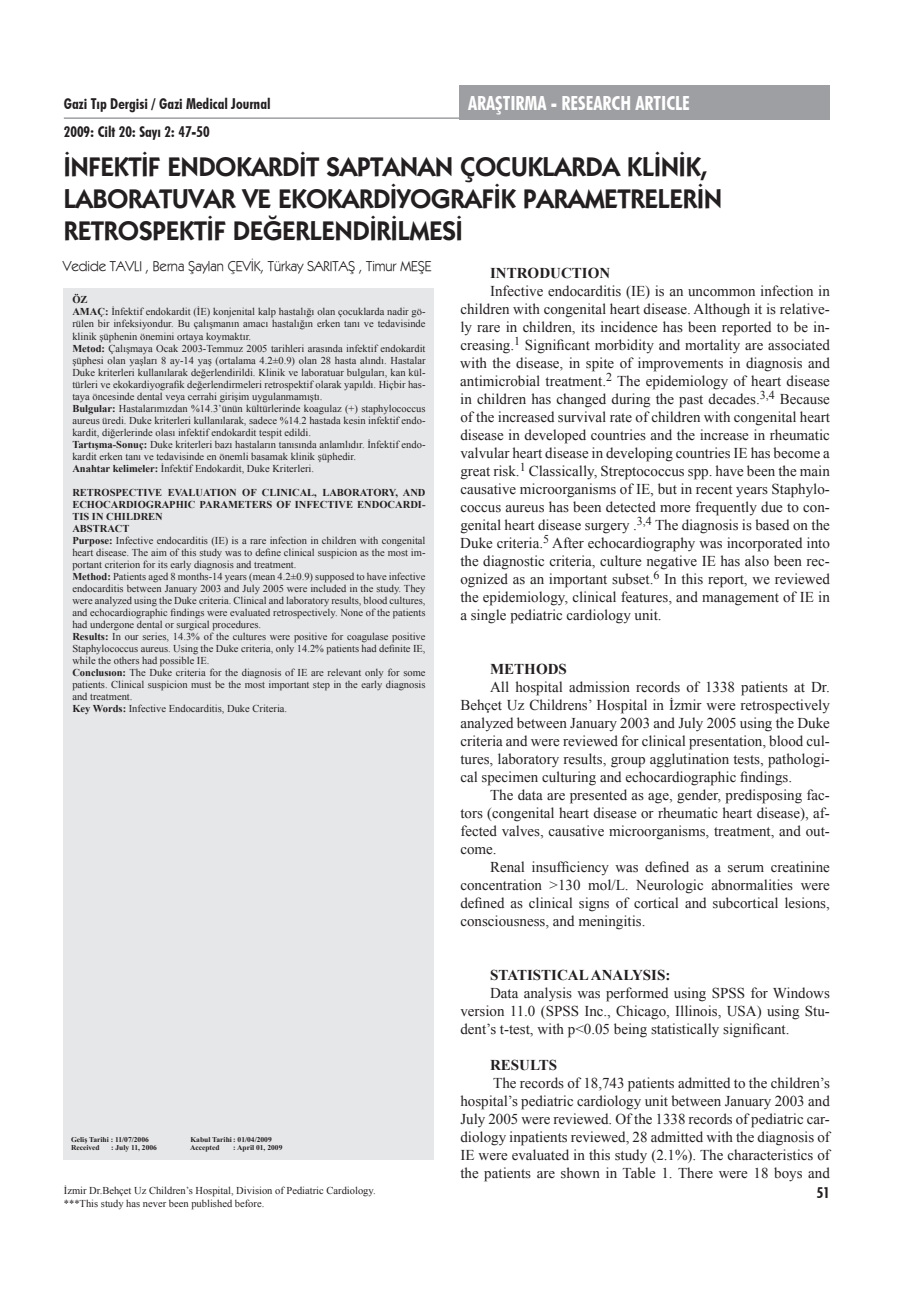
<style>
.page{position:relative;width:915px;height:1306px;background:#fff}
.page>*{position:absolute;margin:0;border:0;box-sizing:border-box;transform-origin:0 0}
.t1{font:600 27px/32.4px "Kabel IT Cby BT";color:#231f20}
.t2{font:700 condensed 19.5px "Futura BT";color:#fff}
.t3{font:15px/18px "Times New Roman";color:#231f20;text-align:justify}
.t4{font:700 condensed 15px "Futura BT";color:#231f20}
.t5{font:700 15px "Times New Roman";color:#231f20}
.t6{font:14.4px "Kabel IT Cby BT";color:#231f20}
.t7{font:10.5px/12px "Times New Roman";color:#231f20}
.t8{font:700 7.5px "Turkish Times New Roman";color:#231f20}
.s1{font-weight:700}
</style>
<div class="page">
<div style="left:64px;top:288px;width:370px;height:871px;background:#e6e7e9"></div>
<div style="left:459px;top:85px;width:370px;height:34px;background:#9d9fa2"></div>
<hr style="left:64px;top:117px;width:395px;height:2px;background:#9d9fa2">
<p class="t4" style="left:64px;top:95px;width:208px">Gazi Tıp Dergisi / Gazi Medical Journal</p>
<p class="t4" style="left:64px;top:122px;width:147px">2009: Cilt 20: Sayı 2: 47-50</p>
<h2 class="t2" style="left:468px;top:91px;width:223px">ARAŞTIRMA - RESEARCH ARTICLE</h2>
<h1 class="t1" style="left:64px;top:150px;width:659px">İNFEKTİF ENDOKARDİT SAPTANAN ÇOCUKLARDA KLİNİK,<br>LABORATUVAR VE EKOKARDİYOGRAFİK PARAMETRELERİN<br>RETROSPEKTİF DEĞERLENDİRİLMESİ</h1>
<p class="t6" style="left:63px;top:257px;width:370px">Vedide TAVLI , Berna Şaylan ÇEVİK, Türkay SARITAŞ , Timur MEŞE</p>
<p class="t7" style="left:72px;top:294px;width:354px"><span class="s1">ÖZ<br>AMAÇ:</span> İnfektif endokardit (İE) konjenital kalp hastalığı olan çocuklarda nadir gö&shy;rülen bir infeksiyondur. Bu çalışmanın amacı hastalığın erken tanı ve tedavisinde klinik şüphenin önemini ortaya koymaktır.<br><span class="s1">Metod:</span> Çalışmaya Ocak 2003-Temmuz 2005 tarihleri arasında infektif endokardit şüphesi olan yaşları 8 ay-14 yaş (ortalama 4.2±0.9) olan 28 hasta alındı. Hastalar Duke kriterleri kullanılarak değerlendirildi. Klinik ve laboratuar bulguları, kan kül&shy;türleri ve ekokardiyografik değerlendirmeleri retrospektif olarak yapıldı. Hiçbir has&shy;taya öncesinde dental veya cerrahi girişim uygulanmamıştı.<br><span class="s1">Bulgular:</span> Hastalarımızdan %14.3’ünün kültürlerinde koagulaz (+) staphylococcus aureus üredi. Duke kriterleri kullanılarak, sadece %14.2 hastada kesin infektif endo&shy;kardit, diğerlerinde olası infektif endokardit tespit edildi.<br><span class="s1">Tartışma-Sonuç:</span> Duke kriterleri bazı hastaların tanısında anlamlıdır. İnfektif endo&shy;kardit erken tanı ve tedavisinde en önemli basamak klinik şüphedir.<br><span class="s1">Anahtar kelimeler:</span> İnfektif Endokardit, Duke Kriterleri.</p>
<p class="t7" style="left:72px;top:486px;width:354px"><span class="s1">RETROSPECTIVE EVALUATION OF CLINICAL, LABORATORY, AND ECHOCARDIOGRAPHIC PARAMETERS OF INFECTIVE ENDOCARDI-TIS IN CHILDREN<br>ABSTRACT<br>Purpose:</span> Infective endocarditis (IE) is a rare infection in children with congenital heart disease. The aim of this study was to define clinical suspicion as the most im&shy;portant criterion for its early diagnosis and treatment.<br><span class="s1">Method:</span> Patients aged 8 months-14 years (mean 4.2±0.9) supposed to have infective endocarditis between January 2003 and July 2005 were included in the study. They were analyzed using the Duke criteria. Clinical and laboratory results, blood cultures, and echocardiographic findings were evaluated retrospectively. None of the patients had undergone dental or surgical procedures.<br><span class="s1">Results:</span> In our series, 14.3% of the cultures were positive for coagulase positive Staphylococcus aureus. Using the Duke criteria, only 14.2% patients had definite IE, while the others had possible IE.<br><span class="s1">Conclusıon:</span> The Duke criteria for the diagnosis of IE are relevant only for some patients. Clinical suspicion must be the most important step in the early diagnosis and treatment.<br><span class="s1">Key Words:</span> Infective Endocarditis, Duke Criteria.</p>
<p class="t8" style="left:71px;top:1135px;width:79px">Geliş Tarihi : 11/07/2006</p>
<p class="t8" style="left:190px;top:1135px;width:83px">Kabul Tarihi : 01/04/2009</p>
<p class="t8" style="left:71px;top:1142px;width:30px">Received</p>
<p class="t8" style="left:111px;top:1142px;width:47px">: July 11, 2006</p>
<p class="t8" style="left:190px;top:1142px;width:31px">Accepted</p>
<p class="t8" style="left:233px;top:1142px;width:51px">: April 01, 2009</p>
<p class="t7" style="left:64px;top:1184px;width:313px;line-height:12.6px">İzmir Dr.Behçet Uz Children’s Hospital, Division of Pediatric Cardiology. ***This study has never been published before.</p>
<p class="t5" style="left:490px;top:262px;width:121px">INTRODUCTION</p>
<p class="t3" style="left:460px;top:281px;width:371px;text-indent:30px">Infective endocarditis (IE) is an uncommon infection in children with congenital heart disease. Although it is relative&shy;ly rare in children, its incidence has been reported to be in&shy;creasing.<sup>1</sup> Significant morbidity and mortality are associated with the disease, in spite of improvements in diagnosis and antimicrobial treatment.<sup>2</sup> The epidemiology of heart disease in children has changed during the past decades.<sup>3,4</sup> Because of the increased survival rate of children with congenital heart disease in developed countries and the increase in rheumatic valvular heart disease in developing countries IE has become a great risk.<sup>1</sup> Classically, Streptococcus spp. have been the main causative microorganisms of IE, but in recent years Staphylo&shy;coccus aureus has been detected more frequently due to con&shy;genital heart disease surgery .<sup>3,4</sup> The diagnosis is based on the Duke criteria.<sup>5</sup> After echocardiography was incorporated into the diagnostic criteria, culture negative IE has also been rec&shy;ognized as an important subset.<sup>6</sup> In this report, we reviewed the epidemiology, clinical features, and management of IE in a single pediatric cardiology unit.</p>
<p class="t5" style="left:490px;top:658px;width:78px">METHODS</p>
<p class="t3" style="left:460px;top:677px;width:371px;text-indent:30px">All hospital admission records of 1338 patients at Dr.<br>Behçet Uz Childrens’ Hospital in İzmir were retrospectively analyzed between January 2003 and July 2005 using the Duke criteria and were reviewed for clinical presentation, blood cul&shy;tures, laboratory results, group agglutination tests, pathologi&shy;cal specimen culturing and echocardiographic findings.</p>
<p class="t3" style="left:460px;top:785px;width:371px;text-indent:30px">The data are presented as age, gender, predisposing fac&shy;tors (congenital heart disease or rheumatic heart disease), af&shy;fected valves, causative microorganisms, treatment, and out&shy;come.</p>
<p class="t3" style="left:460px;top:857px;width:371px;text-indent:30px">Renal insufficiency was defined as a serum creatinine concentration &gt;130 mol/L. Neurologic abnormalities were defined as clinical signs of cortical and subcortical lesions, consciousness, and meningitis.</p>
<p class="t5" style="left:490px;top:964px;width:182px">STATISTICAL ANALYSIS:</p>
<p class="t3" style="left:460px;top:983px;width:371px;text-indent:30px">Data analysis was performed using SPSS for Windows version 11.0 (SPSS Inc., Chicago, Illinois, USA) using Stu&shy;dent’s t-test, with p&lt;0.05 being statistically significant.</p>
<p class="t5" style="left:490px;top:1054px;width:68px">RESULTS</p>
<p class="t3" style="left:460px;top:1073px;width:371px;text-indent:33px">The records of 18,743 patients admitted to the children’s hospital’s pediatric cardiology unit between January 2003 and July 2005 were reviewed. Of the 1338 records of pediatric car&shy;diology inpatients reviewed, 28 admitted with the diagnosis of IE were evaluated in this study (2.1%). The characteristics of the patients are shown in Table 1. There were 18 boys and</p>
<p class="t4" style="left:816px;top:1183px;width:15px">51</p>
</div>
